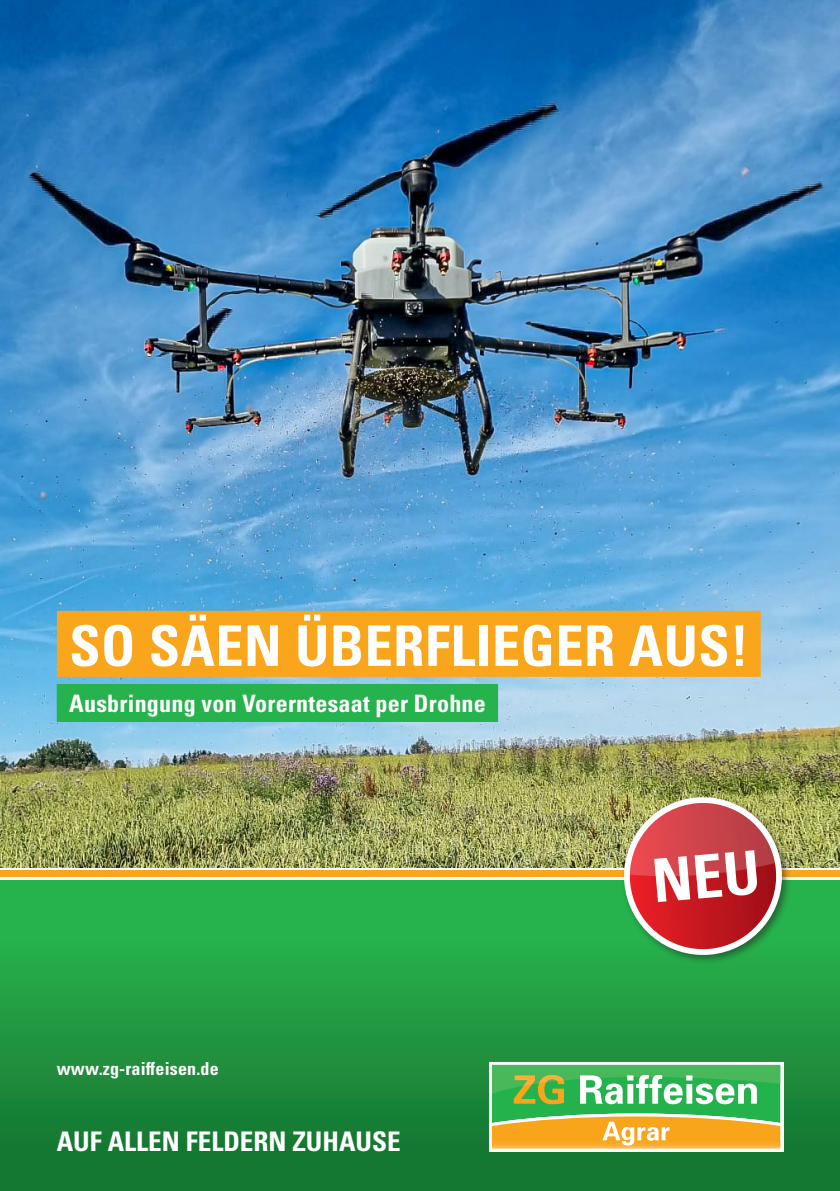
<style>
.page{position:relative;width:840px;height:1191px;background:#fff}
.page>*{position:absolute;margin:0;border:0;box-sizing:border-box;transform-origin:0 0}
.t1{font:700 condensed 56px "Univers LT Pro";letter-spacing:.01em;color:#fff}
.t2{font:700 condensed 27px "Univers LT Pro";color:#fff}
.t3{font:700 condensed 24px "Univers LT Pro";letter-spacing:.01em;color:#fff}
.t4{font:700 condensed 18px "Univers LT Pro";letter-spacing:.01em;color:#fff}
</style>
<div class="page">
<img style="left:0;top:0;width:839px;height:867px">
<div style="left:0;top:879px;width:839px;height:312px;background:linear-gradient(to bottom,#29bb50,#177331)"></div>
<div style="left:0;top:870px;width:839px;height:7px;background:#f9a61d"></div>
<svg style="left:489px;top:1062px;width:293px;height:89px"></svg>
<div style="left:57px;top:611px;width:703px;height:66px;background:#f9a61d"></div>
<div style="left:57px;top:684px;width:441px;height:38px;background:#26b24c"></div>
<div style="left:620px;top:794px;width:171px;height:171px;background:#231f20;opacity:.5"></div>
<svg style="left:620px;top:793px;width:165px;height:165px;background:#b26350"></svg>
<h1 class="t1" style="left:69px;top:611px;width:680px">SO SÄEN ÜBERFLIEGER AUS!</h1>
<p class="t3" style="left:69px;top:689px;width:418px">Ausbringung von Vorerntesaat per Drohne</p>
<p class="t4" style="left:57px;top:1057px;width:163px">www.zg-raiffeisen.de</p>
<p class="t2" style="left:57px;top:1125px;width:324px">VERTRAUEN DURCH SERVICE</p>
<p class="t2" style="left:57px;top:1125px;width:345px">AUF ALLEN FELDERN ZUHAUSE</p>
</div>
